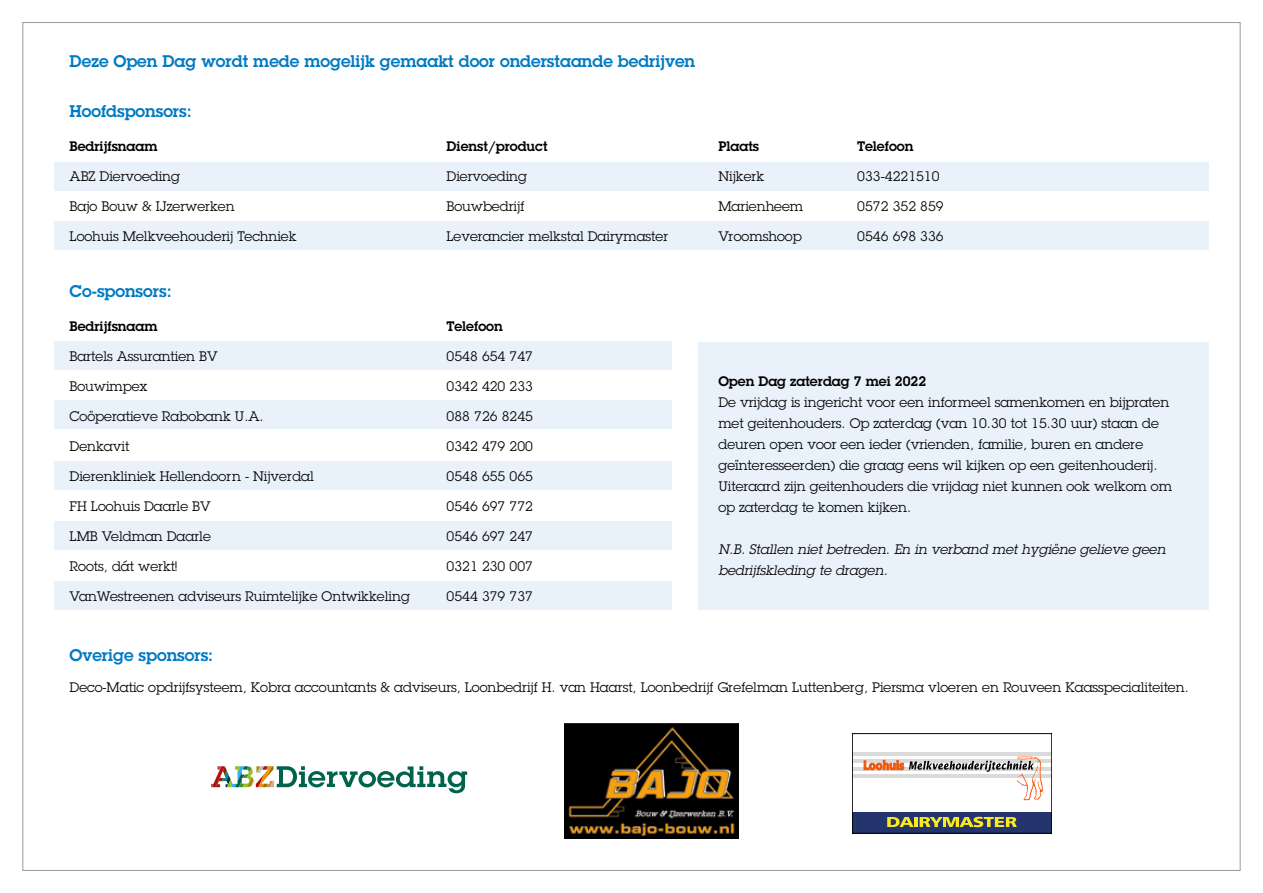
<style>
.page{position:relative;width:1263px;height:893px;background:#fff}
.page>*{position:absolute;margin:0;border:0;box-sizing:border-box;transform-origin:0 0}
.t1{font:600 16.5px "Lubalin Graph";color:#007ac2}
.t2{font:13.5px/21px "Lubalin Graph";color:#000}
.t3{font:600 13.5px "Lubalin Graph";color:#000}
.t4{font:italic 13.5px/21px "Lubalin Graph";color:#000}
</style>
<div class="page">
<div style="left:54px;top:162px;width:1155px;height:28px;background:#e9f1fa"></div>
<div style="left:54px;top:222px;width:1155px;height:28px;background:#e9f1fa"></div>
<svg style="left:211px;top:766px;width:256px;height:27px"></svg>
<div style="left:54px;top:341px;width:617px;height:28px;background:#e9f1fa"></div>
<div style="left:699px;top:342px;width:510px;height:267px;background:#e9f1fa"></div>
<div style="left:54px;top:401px;width:617px;height:28px;background:#e9f1fa"></div>
<div style="left:54px;top:461px;width:617px;height:28px;background:#e9f1fa"></div>
<div style="left:54px;top:521px;width:617px;height:29px;background:#e9f1fa"></div>
<div style="left:54px;top:581px;width:617px;height:28px;background:#e9f1fa"></div>
<img style="left:565px;top:724px;width:174px;height:115px">
<hr style="left:852px;top:752px;width:200px;height:3px;background:#dadada">
<hr style="left:852px;top:759px;width:200px;height:4px;background:#dadada">
<hr style="left:852px;top:767px;width:200px;height:4px;background:#dadada">
<hr style="left:852px;top:775px;width:200px;height:3px;background:#dadada">
<svg style="left:864px;top:756px;width:179px;height:44px"></svg>
<div style="left:852px;top:812px;width:200px;height:21px;background:#24346c"></div>
<svg style="left:887px;top:817px;width:130px;height:10px"></svg>
<div style="left:852px;top:733px;width:200px;height:100px;border:1px solid #000"></div>
<p class="t1" style="left:70px;top:50px;width:627px">Deze Open Dag wordt mede mogelijk gemaakt door onderstaande bedrijven</p>
<p class="t1" style="left:70px;top:100px;width:124px">Hoofdsponsors:</p>
<p class="t3" style="left:70px;top:137px;width:90px">Bedrijfsnaam</p>
<p class="t2" style="left:70px;top:166px;width:112px">ABZ Diervoeding</p>
<p class="t2" style="left:70px;top:196px;width:166px">Bajo Bouw &amp; IJzerwerken</p>
<p class="t2" style="left:70px;top:226px;width:228px">Loohuis Melkveehouderij Techniek</p>
<p class="t1" style="left:70px;top:280px;width:103px">Co-sponsors:</p>
<p class="t3" style="left:70px;top:317px;width:90px">Bedrijfsnaam</p>
<p class="t2" style="left:70px;top:345px;width:149px">Bartels Assurantien BV</p>
<p class="t2" style="left:70px;top:375px;width:80px">Bouwimpex</p>
<p class="t2" style="left:70px;top:405px;width:195px">Coöperatieve Rabobank U.A.</p>
<p class="t2" style="left:70px;top:435px;width:61px">Denkavit</p>
<p class="t2" style="left:70px;top:465px;width:246px">Dierenkliniek Hellendoorn - Nijverdal</p>
<p class="t2" style="left:70px;top:495px;width:142px">FH Loohuis Daarle BV</p>
<p class="t2" style="left:70px;top:525px;width:143px">LMB Veldman Daarle</p>
<p class="t2" style="left:70px;top:555px;width:109px">Roots, dát werkt!</p>
<p class="t2" style="left:70px;top:585px;width:342px">VanWestreenen adviseurs Ruimtelijke Ontwikkeling</p>
<p class="t1" style="left:70px;top:644px;width:145px">Overige sponsors:</p>
<p class="t3" style="left:447px;top:137px;width:103px">Dienst/product</p>
<p class="t2" style="left:447px;top:166px;width:82px">Diervoeding</p>
<p class="t2" style="left:447px;top:196px;width:79px">Bouwbedrijf</p>
<p class="t2" style="left:447px;top:226px;width:223px">Leverancier melkstal Dairymaster</p>
<p class="t3" style="left:447px;top:317px;width:58px">Telefoon</p>
<p class="t2" style="left:447px;top:345px;width:88px">0548 654 747</p>
<p class="t2" style="left:447px;top:375px;width:88px">0342 420 233</p>
<p class="t2" style="left:447px;top:405px;width:88px">088 726 8245</p>
<p class="t2" style="left:447px;top:435px;width:88px">0342 479 200</p>
<p class="t2" style="left:447px;top:465px;width:88px">0548 655 065</p>
<p class="t2" style="left:447px;top:495px;width:88px">0546 697 772</p>
<p class="t2" style="left:447px;top:525px;width:88px">0546 697 247</p>
<p class="t2" style="left:447px;top:555px;width:88px">0321 230 007</p>
<p class="t2" style="left:447px;top:585px;width:88px">0544 379 737</p>
<p class="t3" style="left:718px;top:137px;width:42px">Plaats</p>
<p class="t2" style="left:718px;top:166px;width:47px">Nijkerk</p>
<p class="t2" style="left:718px;top:196px;width:86px">Marienheem</p>
<p class="t2" style="left:718px;top:226px;width:85px">Vroomshoop</p>
<p class="t3" style="left:857px;top:137px;width:58px">Telefoon</p>
<p class="t2" style="left:857px;top:166px;width:84px">033-4221510</p>
<p class="t2" style="left:857px;top:196px;width:88px">0572 352 859</p>
<p class="t2" style="left:857px;top:226px;width:88px">0546 698 336</p>
<p class="t3" style="left:718px;top:372px;width:209px">Open Dag zaterdag 7 mei 2022</p>
<p class="t2" style="left:718px;top:391px;width:455px">De vrijdag is ingericht voor een informeel samenkomen en bijpraten met geitenhouders. Op zaterdag (van 10.30 tot 15.30 uur) staan de deuren open voor een ieder (vrienden, familie, buren en andere geïnteresseerden) die graag eens wil kijken op een geitenhouderij.<br>Uiteraard zijn geitenhouders die vrijdag niet kunnen ook welkom om op zaterdag te komen kijken.</p>
<p class="t4" style="left:718px;top:538px;width:449px">N.B. Stallen niet betreden. En in verband met hygiëne gelieve geen bedrijfskleding te dragen.</p>
<p class="t2" style="left:70px;top:677px;width:1120px">Deco-Matic opdrijfsysteem, Kobra accountants &amp; adviseurs, Loonbedrijf H. van Haarst, Loonbedrijf Grefelman Luttenberg, Piersma vloeren en Rouveen Kaasspecialiteiten.</p>
</div>
